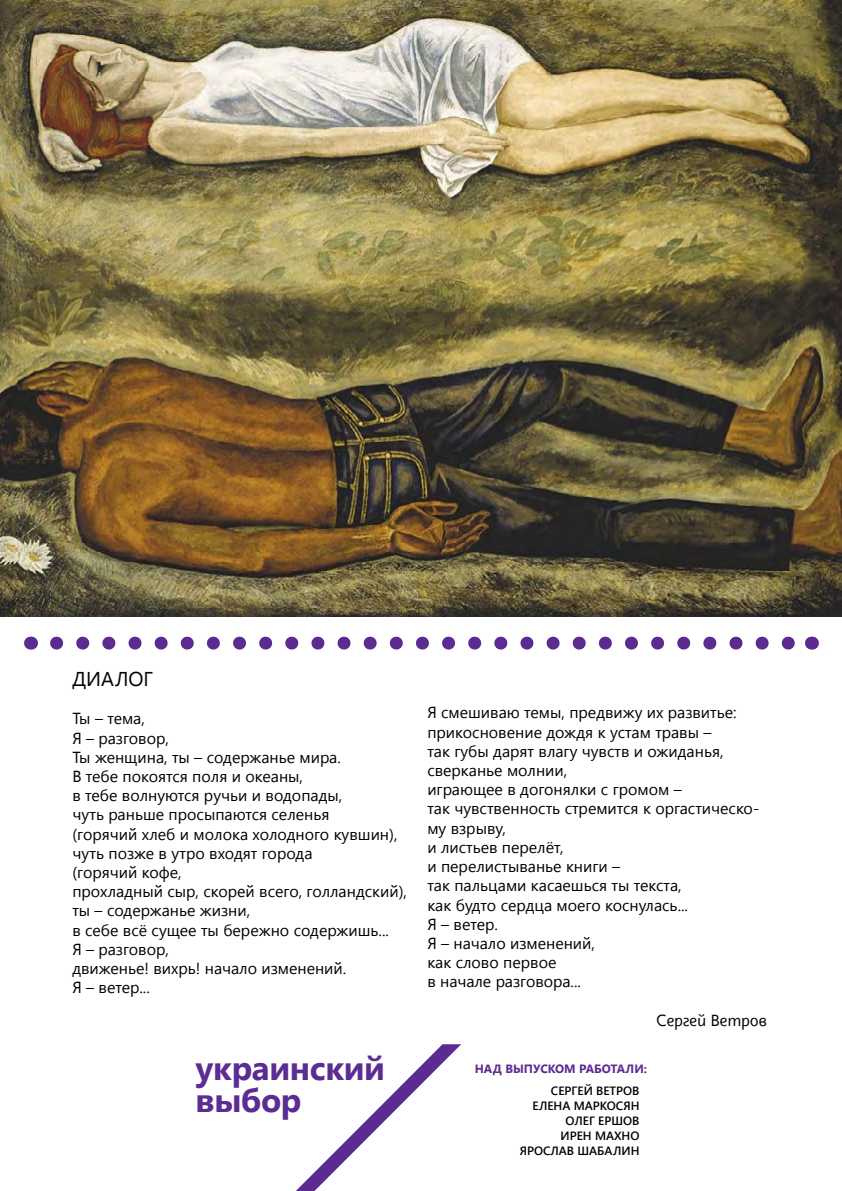
<style>
.page{position:relative;width:842px;height:1191px;background:#fff}
.page>*{position:absolute;margin:0;border:0;box-sizing:border-box;transform-origin:0 0}
.t1{font:700 33.3px/31.3px "Segoe UI";letter-spacing:-.01em;color:#5b2c91}
.t2{font:20px "Segoe UI";color:#000}
.t3{font:16px/19.2px "Segoe UI";color:#000}
.t4{font:italic 16px "Segoe UI";color:#000}
.t5{font:600 12px/15px "Segoe UI";color:#000;text-align:right}
.t6{font:700 12px "Segoe UI";color:#5b2b91}
</style>
<div class="page">
<svg style="left:296px;top:1044px;width:165px;height:147px"></svg>
<img style="left:0;top:0;width:842px;height:617px">
<svg style="left:57px;top:636px;width:738px;height:13px"></svg>
<svg style="left:31px;top:636px;width:1px;height:13px"></svg>
<svg style="left:811px;top:636px;width:1px;height:13px"></svg>
<p class="t2" style="left:72px;top:665px;width:82px">ДИАЛОГ</p>
<p class="t3" style="left:72px;top:708px;width:336px">Ты – тема,<br>Я – разговор,<br>Ты женщина, ты – содержанье мира.<br>В тебе покоятся поля и океаны,<br>в тебе волнуются ручьи и водопады,<br>чуть раньше просыпаются селенья<br>(горячий хлеб и молока холодного кувшин), чуть позже в утро входят города<br>(горячий кофе,<br>прохладный сыр, скорей всего, голландский), ты – содержанье жизни,<br>в себе всё сущее ты бережно содержишь...<br>Я – разговор,<br>движенье! вихрь! начало изменений.<br>Я – ветер...</p>
<p class="t3" style="left:427px;top:702px;width:334px">Я смешиваю темы, предвижу их развитье: прикосновение дождя к устам травы –<br>так губы дарят влагу чувств и ожиданья, сверканье молнии,<br>играющее в догонялки с громом –<br>так чувственность стремится к оргастическо&shy;му взрыву,<br>и листьев перелёт,<br>и перелистыванье книги –<br>так пальцами касаешься ты текста,<br>как будто сердца моего коснулась...<br>Я – ветер.<br>Я – начало изменений,<br>как слово первое<br>в начале разговора...</p>
<p class="t4" style="left:657px;top:1009px;width:116px">Сергей Ветров</p>
<h1 class="t1" style="left:196px;top:1051px;width:191px">украинский выбор</h1>
<p class="t6" style="left:475px;top:1059px;width:174px">НАД ВЫПУСКОМ РАБОТАЛИ:</p>
<p class="t5" style="left:520px;top:1082px;width:121px">СЕРГЕЙ ВЕТРОВ<br>ЕЛЕНА МАРКОСЯН<br>ОЛЕГ ЕРШОВ<br>ИРЕН МАХНО<br>ЯРОСЛАВ ШАБАЛИН</p>
</div>
